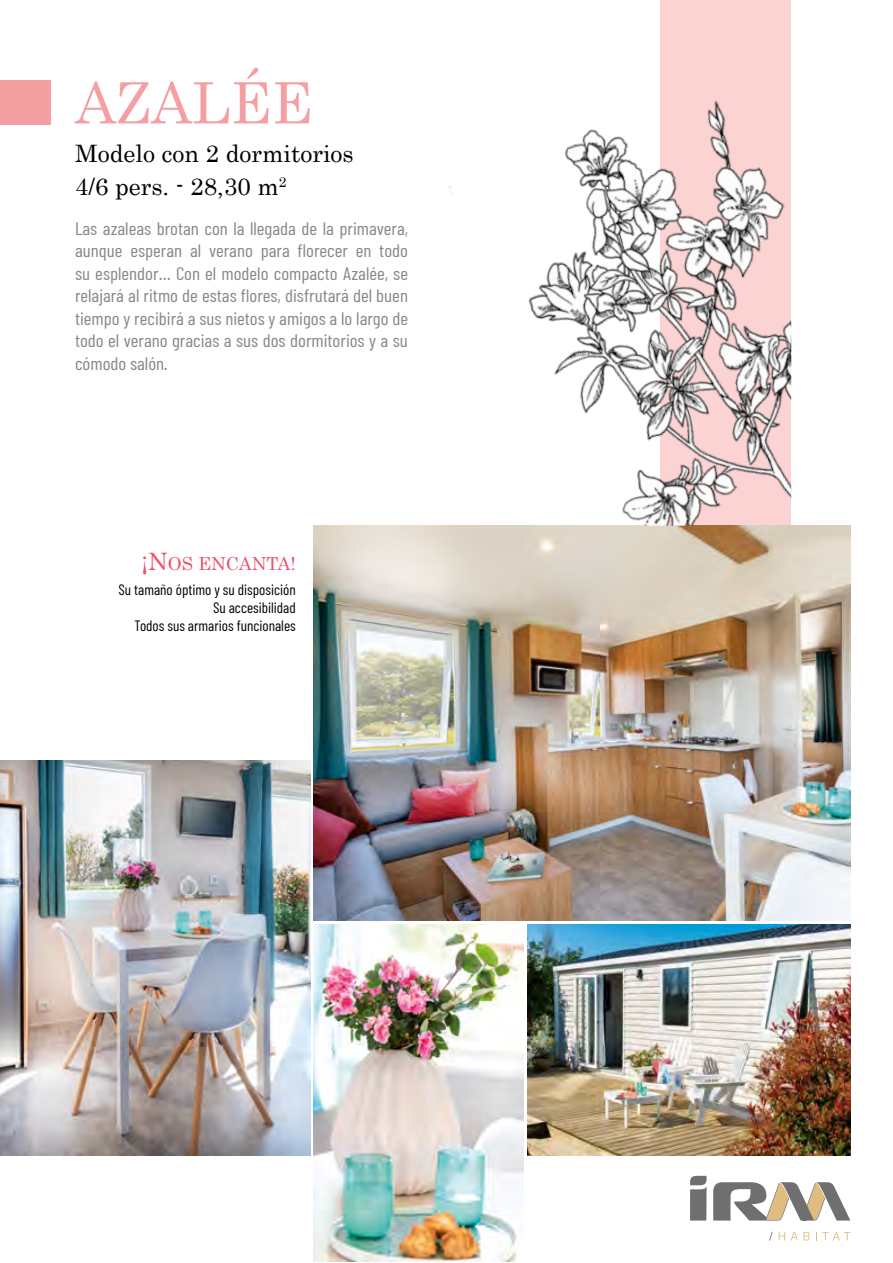
<style>
.page{position:relative;width:893px;height:1263px;background:#fff}
.page>*{position:absolute;margin:0;border:0;box-sizing:border-box;transform-origin:0 0}
.t1{font:57px "Century";color:#f4a0a3}
.t2{font:24px/32.2px "Century";color:#000}
.t3{font:18px/22.5px "Barlow Condensed";color:#878787;text-align:justify;scale:1.05 1}
.t4{font:18px "Century";color:#ea5168}
.t5{font:15px/18px "Barlow Condensed";color:#000;text-align:right}
.s1{font-size:24px}
</style>
<div class="page">
<div style="left:661px;top:0;width:130px;height:526px;background:#fad3d2"></div>
<div style="left:0;top:80px;width:51px;height:44px;background:#f4a0a3"></div>
<img style="left:314px;top:526px;width:536px;height:395px">
<img style="left:314px;top:924px;width:210px;height:338px">
<img style="left:0;top:760px;width:311px;height:396px">
<img style="left:527px;top:924px;width:323px;height:232px">
<img style="left:438px;top:34px;width:353px;height:492px">
<svg style="left:690px;top:1176px;width:17px;height:44px"></svg>
<svg style="left:713px;top:1182px;width:137px;height:39px"></svg>
<svg style="left:779px;top:1232px;width:6px;height:8px"></svg>
<svg style="left:791px;top:1232px;width:18px;height:8px"></svg>
<svg style="left:816px;top:1232px;width:34px;height:8px"></svg>
<svg style="left:769px;top:1232px;width:3px;height:9px"></svg>
<h1 class="t1" style="left:75px;top:55px;width:239px">AZALÉE</h1>
<h2 class="t2" style="left:75px;top:135px;width:280px">Modelo con 2 dormitorios<br>4/6 pers. - 28,30 m<sup>2</sup></h2>
<p class="t3" style="left:75px;top:217px;width:319px">Las azaleas brotan con la llegada de la primavera, aunque esperan al verano para florecer en todo su esplendor… Con el modelo compacto Azalée, se relajará al ritmo de estas flores, disfrutará del buen tiempo y recibirá a sus nietos y amigos a lo largo de todo el verano gracias a sus dos dormitorios y a su cómodo salón.</p>
<p class="t4" style="left:141px;top:548px;width:156px"><span class="s1">¡N</span>OS ENCANTA!</p>
<p class="t5" style="left:118px;top:580px;width:179px">Su tamaño óptimo y su disposición<br>Su accesibilidad<br>Todos sus armarios funcionales</p>
</div>
